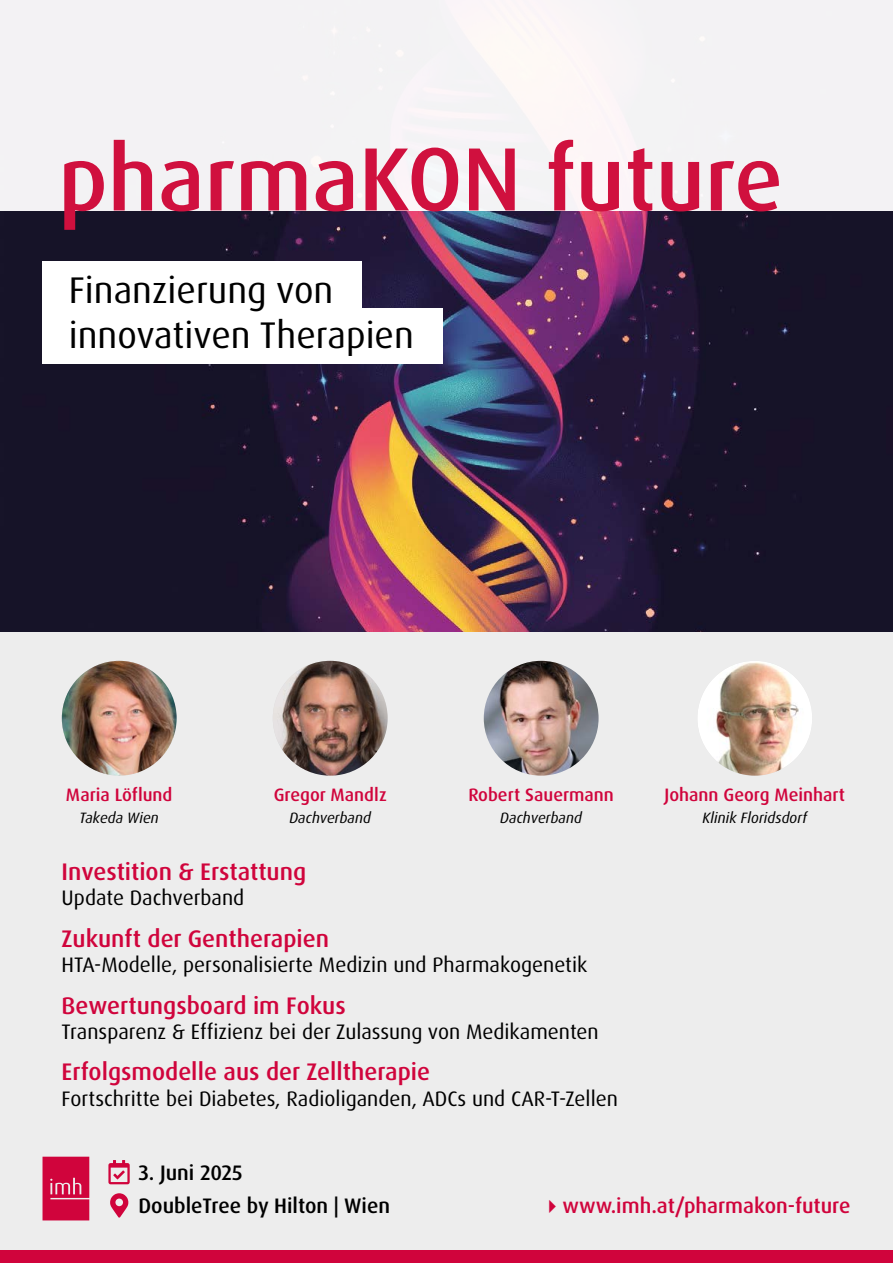
<style>
.page{position:relative;width:893px;height:1263px;background:#fff}
.page>*{position:absolute;margin:0;border:0;box-sizing:border-box;transform-origin:0 0}
.t1{font:500 90px "Dax Pro";color:#d0103e}
.t2{font:37.2px/44.5px "Dax Pro";color:#000}
.t3{font:500 24px "Dax Pro";color:#d0043c}
.t4{font:21px "Dax Pro";color:#000}
.t5{font:500 21px/32.7px "Dax Pro";color:#000}
.t6{font:500 21px "Dax Pro";color:#d0043c}
.t7{font:500 18px "Dax Pro";color:#d0043c}
.t8{font:italic 15px "Dax Pro";color:#000}
</style>
<div class="page">
<div style="left:0;top:631px;width:893px;height:632px;background:#ededed"></div>
<img style="left:484px;top:661px;width:115px;height:115px;border-radius:57px">
<svg style="left:43px;top:1157px;width:46px;height:63px;background:#d21448"></svg>
<svg style="left:110px;top:1193px;width:18px;height:24px"></svg>
<svg style="left:108px;top:1160px;width:22px;height:24px"></svg>
<div style="left:0;top:1250px;width:893px;height:13px;background:#d0043c"></div>
<img style="left:0;top:210px;width:893px;height:421px">
<div style="left:0;top:0;width:893px;height:210px;background:#f3f2f4"></div>
<div style="left:43px;top:261px;width:319px;height:56px;background:#fff"></div>
<div style="left:43px;top:308px;width:400px;height:56px;background:#fff"></div>
<img style="left:62px;top:661px;width:115px;height:115px;border-radius:57px">
<img style="left:273px;top:661px;width:115px;height:115px;border-radius:57px">
<img style="left:697px;top:661px;width:115px;height:115px;border-radius:57px">
<h1 class="t1" style="left:58px;top:121px;width:726px">pharmaKON future</h1>
<h2 class="t2" style="left:69px;top:268px;width:347px">Finanzierung von innovativen Therapien</h2>
<p class="t7" style="left:66px;top:783px;width:108px">Maria Löflund</p>
<p class="t8" style="left:80px;top:808px;width:81px">Takeda Wien</p>
<p class="t7" style="left:274px;top:783px;width:114px">Gregor Mandlz</p>
<p class="t8" style="left:289px;top:808px;width:83px">Dachverband</p>
<p class="t7" style="left:468px;top:783px;width:147px">Robert Sauermann</p>
<p class="t8" style="left:500px;top:808px;width:83px">Dachverband</p>
<p class="t7" style="left:664px;top:783px;width:182px">Johann Georg Meinhart</p>
<p class="t8" style="left:702px;top:808px;width:106px">Klinik Floridsdorf</p>
<p class="t3" style="left:62px;top:856px;width:246px">Investition &amp; Erstattung</p>
<p class="t4" style="left:62px;top:884px;width:184px">Update Dachverband</p>
<p class="t3" style="left:62px;top:923px;width:269px">Zukunft der Gentherapien</p>
<p class="t4" style="left:62px;top:951px;width:527px">HTA-Modelle, personalisierte Medizin und Pharmakogenetik</p>
<p class="t3" style="left:62px;top:990px;width:286px">Bewertungsboard im Fokus</p>
<p class="t4" style="left:62px;top:1018px;width:539px">Transparenz &amp; Effizienz bei der Zulassung von Medikamenten</p>
<p class="t3" style="left:62px;top:1057px;width:370px">Erfolgsmodelle aus der Zelltherapie</p>
<p class="t4" style="left:62px;top:1085px;width:558px">Fortschritte bei Diabetes, Radioliganden, ADCs und CAR-T-Zellen</p>
<p class="t5" style="left:138px;top:1157px;width:253px">3. Juni 2025<br>DoubleTree by Hilton | Wien</p>
<p class="t6" style="left:542px;top:1192px;width:310px">✔www.imh.at/pharmakon-future</p>
</div>
